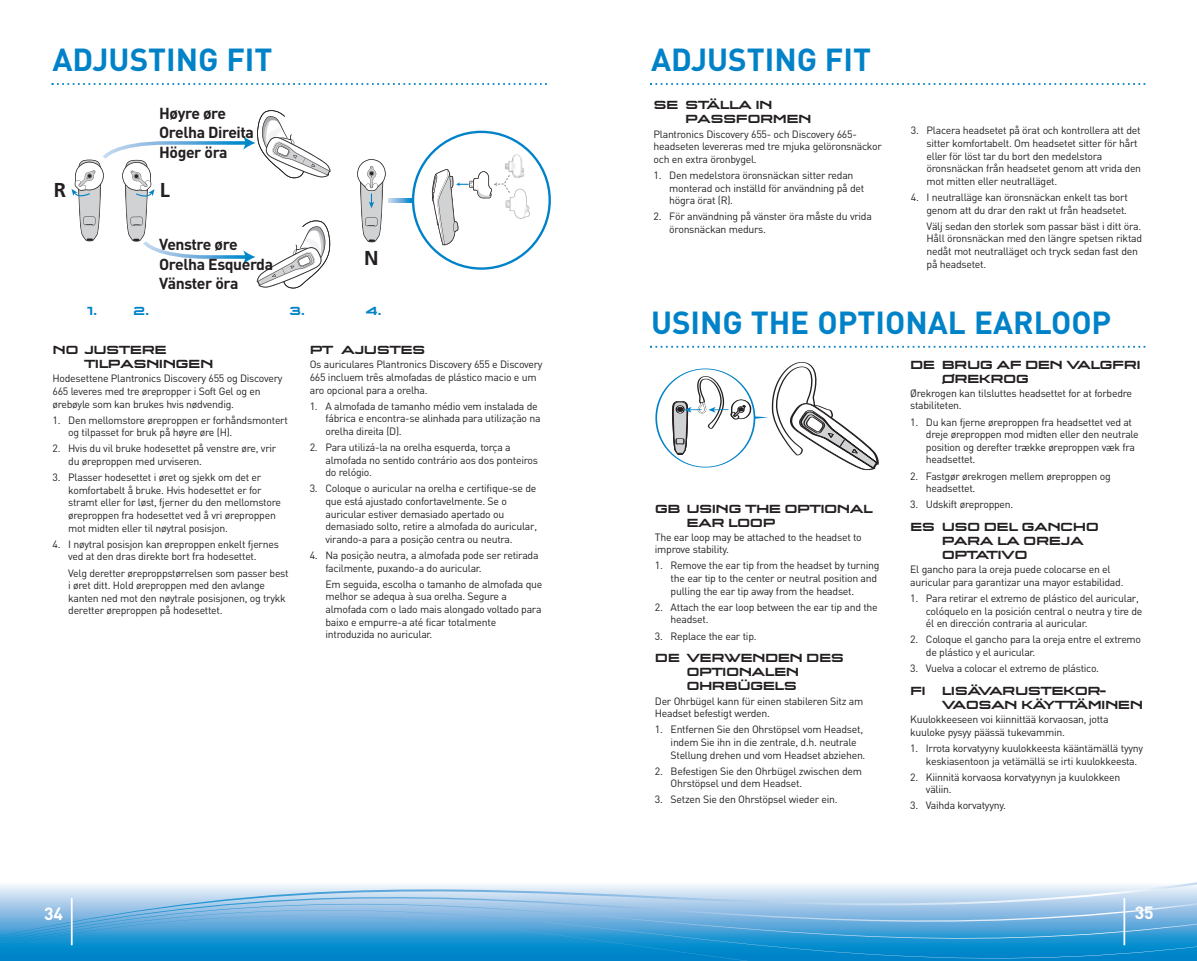
<style>
.page{position:relative;width:1197px;height:961px;background:#fff}
.page>*{position:absolute;margin:0;border:0;box-sizing:border-box;transform-origin:0 0}
.t1{font:700 31.5px "DIN";color:#0082c8}
.t2{font:700 20.12px "Frutiger";color:#231f20}
.t3{font:700 17.5px "DIN";color:#fff}
.t4{font:700 16.62px "Frutiger";color:#231f20}
.t5{font:700 15.75px/19.2px "DIN";letter-spacing:-.025em;color:#231f20}
.t6{font:700 12.25px/14px "Q Type Ext";letter-spacing:-.05em;color:#231f20}
.t7{font:700 12.25px "Q Type Ext";color:#0082c8}
.t8{font:10.5px/12.6px "DIN";letter-spacing:-.025em;color:#231f20}
</style>
<div class="page">
<svg style="left:0;top:882px;width:1197px;height:27px"></svg>
<svg style="left:0;top:909px;width:1197px;height:4px;background:#92bee4"></svg>
<svg style="left:0;top:913px;width:1197px;height:48px;background:#339ad4"></svg>
<svg style="left:651px;top:83px;width:494px;height:2px"></svg>
<svg style="left:651px;top:346px;width:494px;height:2px"></svg>
<svg style="left:72px;top:110px;width:259px;height:178px"></svg>
<svg style="left:357px;top:159px;width:29px;height:83px"></svg>
<svg style="left:412px;top:131px;width:139px;height:139px"></svg>
<svg style="left:388px;top:198px;width:25px;height:4px"></svg>
<img style="left:505px;top:154px;width:24px;height:60px">
<svg style="left:52px;top:83px;width:495px;height:2px"></svg>
<svg style="left:672px;top:362px;width:206px;height:108px"></svg>
<div style="left:143px;top:98px;width:96px;height:40px;background:#fff"></div>
<div style="left:172px;top:261px;width:66px;height:27px;background:#fff"></div>
<hr style="left:71px;top:898px;width:2px;height:47px;background:#fff">
<hr style="left:1123px;top:898px;width:2px;height:47px;background:#fff">
<h1 class="t1" style="left:52px;top:41px;width:222px">ADJUSTING FIT</h1>
<h3 class="t5" style="left:159px;top:103px;width:96px">Høyre øre<br>Orelha Direita<br>Höger öra</h3>
<h3 class="t4" style="left:166px;top:123px;width:73px">Right Ear</h3>
<h2 class="t2" style="left:54px;top:182px;width:14px">R</h2>
<h2 class="t2" style="left:160px;top:182px;width:12px">L</h2>
<h3 class="t5" style="left:159px;top:234px;width:115px">Venstre øre<br>Orelha Esquerda<br>Vänster öra</h3>
<h3 class="t4" style="left:177px;top:263px;width:62px">Left Ear</h3>
<h2 class="t2" style="left:364px;top:250px;width:16px">N</h2>
<p class="t7" style="left:87px;top:307px;width:12px">1.</p>
<p class="t7" style="left:133px;top:307px;width:18px">2.</p>
<p class="t7" style="left:289px;top:307px;width:18px">3.</p>
<p class="t7" style="left:365px;top:306px;width:18px">4.</p>
<p class="t6" style="left:84px;top:344px;width:131px;text-indent:-32px">NO JUSTERE<br>TILPASNINGEN</p>
<p class="t8" style="left:52px;top:372px;width:232px">Hodesettene Plantronics Discovery 655 og Discovery<br>665 leveres med tre ørepropper i Soft Gel og en ørebøyle som kan brukes hvis nødvendig.</p>
<p class="t8" style="left:68px;top:413px;width:221px;text-indent:-16px">1. Den mellomstore øreproppen er forhåndsmontert og tilpasset for bruk på høyre øre (H).</p>
<p class="t8" style="left:68px;top:442px;width:210px;text-indent:-16px">2. Hvis du vil bruke hodesettet på venstre øre, vrir du øreproppen med urviseren.</p>
<p class="t8" style="left:68px;top:471px;width:214px;text-indent:-16px">3. Plasser hodesettet i øret og sjekk om det er komfortabelt å bruke. Hvis hodesettet er for stramt eller for løst, fjerner du den mellomstore øreproppen fra hodesettet ved å vri øreproppen mot midten eller til nøytral posisjon.</p>
<p class="t8" style="left:68px;top:537px;width:212px;text-indent:-16px">4. I nøytral posisjon kan øreproppen enkelt fjernes ved at den dras direkte bort fra hodesettet.</p>
<p class="t8" style="left:68px;top:566px;width:222px">Velg deretter øreproppstørrelsen som passer best i øret ditt. Hold øreproppen med den avlange kanten ned mot den nøytrale posisjonen, og trykk deretter øreproppen på hodesettet.</p>
<p class="t6" style="left:310px;top:344px;width:117px">PT AJUSTES</p>
<p class="t8" style="left:310px;top:358px;width:234px">Os auriculares Plantronics Discovery 655 e Discovery<br>665 incluem três almofadas de plástico macio e um aro opcional para a orelha.</p>
<p class="t8" style="left:326px;top:399px;width:217px;text-indent:-16px">1. A almofada de tamanho médio vem instalada de fábrica e encontra-se alinhada para utilização na orelha direita (D).</p>
<p class="t8" style="left:326px;top:441px;width:214px;text-indent:-16px">2. Para utilizá-la na orelha esquerda, torça a almofada no sentido contrário aos dos ponteiros do relógio.</p>
<p class="t8" style="left:326px;top:482px;width:213px;text-indent:-16px">3. Coloque o auricular na orelha e certifique-se de que está ajustado confortavelmente. Se o auricular estiver demasiado apertado ou demasiado solto, retire a almofada do auricular, virando-a para a posição centra ou neutra.</p>
<p class="t8" style="left:326px;top:549px;width:215px;text-indent:-16px">4. Na posição neutra, a almofada pode ser retirada facilmente, puxando-a do auricular.</p>
<p class="t8" style="left:326px;top:577px;width:218px">Em seguida, escolha o tamanho de almofada que melhor se adequa à sua orelha. Segure a almofada com o lado mais alongado voltado para baixo e empurre-a até ficar totalmente introduzida no auricular.</p>
<h1 class="t1" style="left:651px;top:41px;width:222px">ADJUSTING FIT</h1>
<p class="t6" style="left:685px;top:100px;width:128px;text-indent:-32px">SE STÄLLA IN<br>PASSFORMEN</p>
<p class="t8" style="left:654px;top:127px;width:230px">Plantronics Discovery 655- och Discovery 665- headseten levereras med tre mjuka gelöronsnäckor och en extra öronbygel.</p>
<p class="t8" style="left:669px;top:168px;width:196px;text-indent:-16px">1. Den medelstora öronsnäckan sitter redan monterad och inställd för användning på det högra örat (R).</p>
<p class="t8" style="left:669px;top:210px;width:204px;text-indent:-16px">2. För användning på vänster öra måste du vrida öronsnäckan medurs.</p>
<p class="t8" style="left:927px;top:124px;width:216px;text-indent:-16px">3. Placera headsetet på örat och kontrollera att det sitter komfortabelt. Om headsetet sitter för hårt eller för löst tar du bort den medelstora öronsnäckan från headsetet genom att vrida den mot mitten eller neutralläget.</p>
<p class="t8" style="left:911px;top:191px;width:219px;text-align:right">4. I neutralläge kan öronsnäckan enkelt tas bort genom att du drar den rakt ut från headsetet.</p>
<p class="t8" style="left:927px;top:219px;width:217px">Välj sedan den storlek som passar bäst i ditt öra.<br>Håll öronsnäckan med den längre spetsen riktad nedåt mot neutralläget och tryck sedan fast den på headsetet.</p>
<h1 class="t1" style="left:651px;top:304px;width:462px">USING THE OPTIONAL EARLOOP</h1>
<p class="t6" style="left:686px;top:503px;width:188px;text-indent:-32px">GB USING THE OPTIONAL<br>EAR LOOP</p>
<p class="t8" style="left:655px;top:530px;width:208px">The ear loop may be attached to the headset to improve stability.</p>
<p class="t8" style="left:671px;top:559px;width:210px;text-indent:-16px">1. Remove the ear tip from the headset by turning the ear tip to the center or neutral position and pulling the ear tip away from the headset.</p>
<p class="t8" style="left:671px;top:600px;width:209px;text-indent:-16px">2. Attach the ear loop between the ear tip and the headset.</p>
<p class="t8" style="left:655px;top:629px;width:103px">3. Replace the ear tip.</p>
<p class="t6" style="left:686px;top:652px;width:159px;text-indent:-32px">DE VERWENDEN DES<br>OPTIONALEN<br>OHRBÜGELS</p>
<p class="t8" style="left:655px;top:694px;width:210px">Der Ohrbügel kann für einen stabileren Sitz am<br>Headset befestigt werden.</p>
<p class="t8" style="left:671px;top:723px;width:196px;text-indent:-16px">1. Entfernen Sie den Ohrstöpsel vom Headset, indem Sie ihn in die zentrale, d.h. neutrale<br>Stellung drehen und vom Headset abziehen.</p>
<p class="t8" style="left:671px;top:764px;width:193px;text-indent:-16px">2. Befestigen Sie den Ohrbügel zwischen dem<br>Ohrstöpsel und dem Headset.</p>
<p class="t8" style="left:655px;top:793px;width:184px">3. Setzen Sie den Ohrstöpsel wieder ein.</p>
<p class="t6" style="left:942px;top:359px;width:201px;text-indent:-32px">DE BRUG AF DEN VALGFRI<br>ØREKROG</p>
<p class="t8" style="left:910px;top:386px;width:223px">Ørekrogen kan tilsluttes headsettet for at forbedre stabiliteten.</p>
<p class="t8" style="left:926px;top:415px;width:214px;text-indent:-16px">1. Du kan fjerne øreproppen fra headsettet ved at dreje øreproppen mod midten eller den neutrale position og derefter trække øreproppen væk fra headsettet.</p>
<p class="t8" style="left:926px;top:469px;width:186px;text-indent:-16px">2. Fastgør ørekrogen mellem øreproppen og headsettet.</p>
<p class="t8" style="left:910px;top:498px;width:105px">3. Udskift øreproppen.</p>
<p class="t6" style="left:942px;top:521px;width:159px;text-indent:-32px">ES USO DEL GANCHO<br>PARA LA OREJA<br>OPTATIVO</p>
<p class="t8" style="left:910px;top:563px;width:215px">El gancho para la oreja puede colocarse en el auricular para garantizar una mayor estabilidad.</p>
<p class="t8" style="left:926px;top:592px;width:218px;text-indent:-16px">1. Para retirar el extremo de plástico del auricular, colóquelo en la posición central o neutra y tire de él en dirección contraria al auricular.</p>
<p class="t8" style="left:926px;top:633px;width:217px;text-indent:-16px">2. Coloque el gancho para la oreja entre el extremo de plástico y el auricular.</p>
<p class="t8" style="left:910px;top:662px;width:190px">3. Vuelva a colocar el extremo de plástico.</p>
<p class="t6" style="left:910px;top:685px;width:17px">FI</p>
<p class="t6" style="left:942px;top:685px;width:203px">LISÄVARUSTEKOR-<br>VAOSAN KÄYTTÄMINEN</p>
<p class="t8" style="left:910px;top:713px;width:200px">Kuulokkeeseen voi kiinnittää korvaosan, jotta kuuloke pysyy päässä tukevammin.</p>
<p class="t8" style="left:926px;top:741px;width:219px;text-indent:-16px">1. Irrota korvatyyny kuulokkeesta kääntämällä tyyny keskiasentoon ja vetämällä se irti kuulokkeesta.</p>
<p class="t8" style="left:926px;top:770px;width:196px;text-indent:-16px">2. Kiinnitä korvaosa korvatyynyn ja kuulokkeen väliin.</p>
<p class="t8" style="left:910px;top:799px;width:97px">3. Vaihda korvatyyny.</p>
<h3 class="t3" style="left:44px;top:903px;width:20px">34</h3>
<h3 class="t3" style="left:1135px;top:902px;width:20px">35</h3>
</div>
